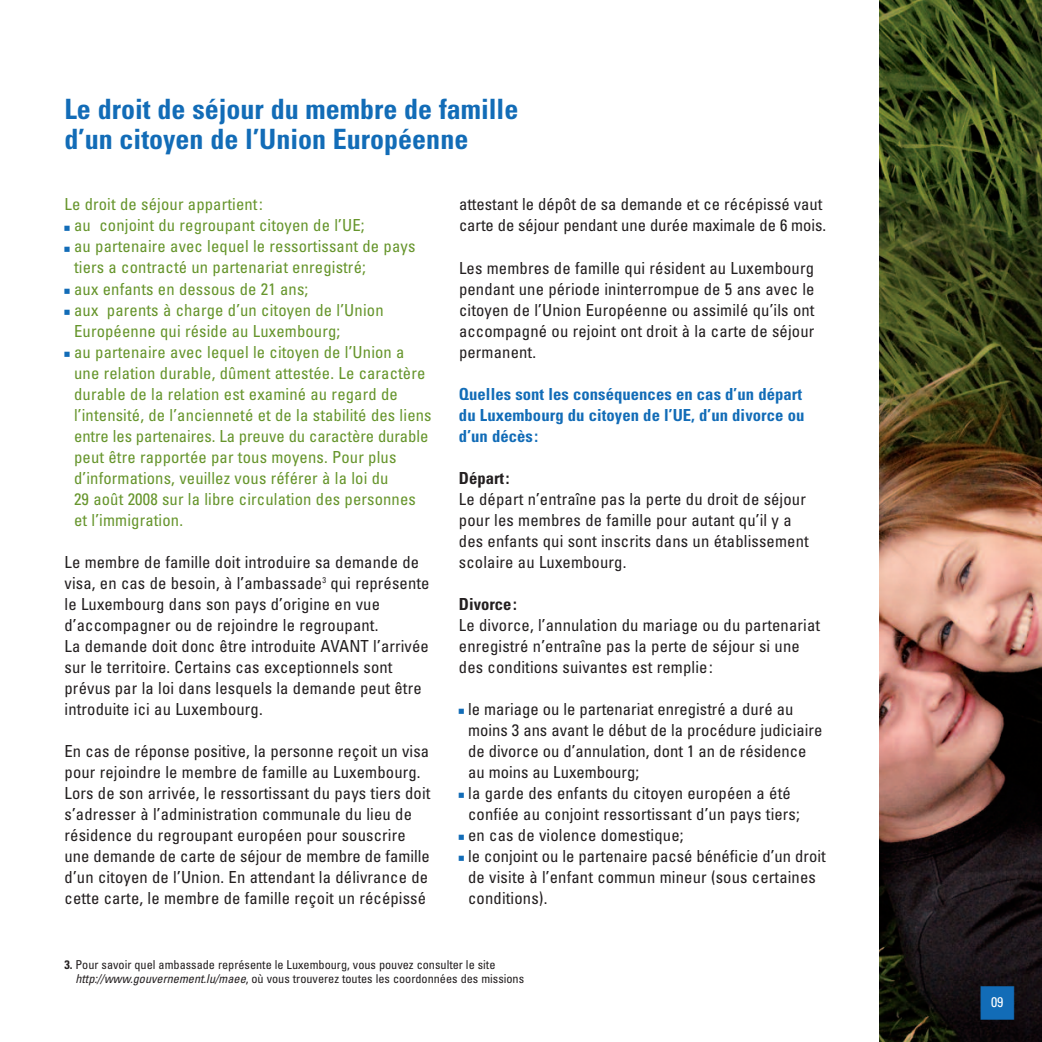
<style>
.page{position:relative;width:1042px;height:1042px;background:#fff}
.page>*{position:absolute;margin:0;border:0;box-sizing:border-box;transform-origin:0 0}
.t1{font:700 condensed 28px/29.8px "Univers";color:#126cb7}
.t2{font:condensed 16.62px/21px "Univers";letter-spacing:.01em;color:#231f20}
.t3{font:condensed 16.62px/21px "Univers";letter-spacing:.01em;color:#66952c}
.t4{font:700 condensed 16.62px/21px "Univers";letter-spacing:.005em;color:#126cb7}
.t5{font:700 condensed 16.62px "Univers";color:#231f20}
.t6{font:condensed 14px "Univers";color:#fff}
.t7{font:condensed 12.25px/14px "Univers";color:#231f20}
.s1{color:#126cb7}
.s2{font-weight:700}
.s3{font-style:italic}
</style>
<div class="page">
<img style="left:879px;top:0;width:163px;height:1042px">
<h1 class="t1" style="left:64px;top:97px;width:455px">Le droit de séjour du membre de famille d’un citoyen de l’Union Européenne</h1>
<p class="t3" style="left:64px;top:195px;width:200px">Le droit de séjour appartient:</p>
<p class="t3" style="left:64px;top:216px;width:302px"><span class="s1">■</span> au conjoint du regroupant citoyen de l’UE;</p>
<p class="t3" style="left:74px;top:237px;width:343px;text-indent:-10px"><span class="s1">■</span> au partenaire avec lequel le ressortissant de pays tiers a contracté un partenariat enregistré;</p>
<p class="t3" style="left:64px;top:279px;width:245px"><span class="s1">■</span> aux enfants en dessous de 21 ans;</p>
<p class="t3" style="left:74px;top:300px;width:311px;text-indent:-10px"><span class="s1">■</span> aux parents à charge d’un citoyen de l’Union<br>Européenne qui réside au Luxembourg;</p>
<p class="t3" style="left:74px;top:342px;width:359px;text-indent:-10px"><span class="s1">■</span> au partenaire avec lequel le citoyen de l’Union a une relation durable, dûment attestée. Le caractère durable de la relation est examiné au regard de l’intensité, de l’ancienneté et de la stabilité des liens entre les partenaires. La preuve du caractère durable peut être rapportée par tous moyens. Pour plus d’informations, veuillez vous référer à la loi du<br>29 août 2008 sur la libre circulation des personnes et l’immigration.</p>
<p class="t2" style="left:64px;top:552px;width:367px">Le membre de famille doit introduire sa demande de visa, en cas de besoin, à l’ambassade<sup>3</sup> qui représente le Luxembourg dans son pays d’origine en vue d’accompagner ou de rejoindre le regroupant.<br>La demande doit donc être introduite AVANT l’arrivée sur le territoire. Certains cas exceptionnels sont prévus par la loi dans lesquels la demande peut être introduite ici au Luxembourg.</p>
<p class="t2" style="left:65px;top:741px;width:367px">En cas de réponse positive, la personne reçoit un visa pour rejoindre le membre de famille au Luxembourg.<br>Lors de son arrivée, le ressortissant du pays tiers doit s’adresser à l’administration communale du lieu de résidence du regroupant européen pour souscrire une demande de carte de séjour de membre de famille d’un citoyen de l’Union. En attendant la délivrance de cette carte, le membre de famille reçoit un récépissé</p>
<p class="t2" style="left:459px;top:195px;width:368px">attestant le dépôt de sa demande et ce récépissé vaut carte de séjour pendant une durée maximale de 6 mois.</p>
<p class="t2" style="left:459px;top:258px;width:357px;text-align:justify">Les membres de famille qui résident au Luxembourg pendant une période ininterrompue de 5 ans avec le citoyen de l’Union Européenne ou assimilé qu’ils ont accompagné ou rejoint ont droit à la carte de séjour permanent.</p>
<p class="t4" style="left:459px;top:384px;width:347px">Quelles sont les conséquences en cas d’un départ du Luxembourg du citoyen de l’UE, d’un divorce ou d’un décès:</p>
<p class="t5" style="left:459px;top:471px;width:52px">Départ:</p>
<p class="t2" style="left:459px;top:489px;width:351px">Le départ n’entraîne pas la perte du droit de séjour pour les membres de famille pour autant qu’il y a des enfants qui sont inscrits dans un établissement scolaire au Luxembourg.</p>
<p class="t5" style="left:459px;top:597px;width:59px">Divorce:</p>
<p class="t2" style="left:459px;top:615px;width:363px">Le divorce, l’annulation du mariage ou du partenariat enregistré n’entraîne pas la perte de séjour si une des conditions suivantes est remplie:</p>
<p class="t2" style="left:468px;top:699px;width:356px;text-indent:-9px"><span class="s1">■</span> le mariage ou le partenariat enregistré a duré au moins 3 ans avant le début de la procédure judiciaire de divorce ou d’annulation, dont 1 an de résidence au moins au Luxembourg;</p>
<p class="t2" style="left:459px;top:783px;width:342px;text-align:center"><span class="s1">■</span> la garde des enfants du citoyen européen a été confiée au conjoint ressortissant d’un pays tiers;</p>
<p class="t2" style="left:459px;top:825px;width:226px"><span class="s1">■</span> en cas de violence domestique;</p>
<p class="t2" style="left:468px;top:846px;width:359px;text-indent:-9px"><span class="s1">■</span> le conjoint ou le partenaire pacsé bénéficie d’un droit de visite à l’enfant commun mineur (sous certaines conditions).</p>
<p class="t7" style="left:75px;top:958px;width:450px;text-indent:-11px"><span class="s2">3.</span> Pour savoir quel ambassade représente le Luxembourg, vous pouvez consulter le site <span class="s3">http://www.gouvernement.lu/maee</span>, où vous trouverez toutes les coordonnées des missions</p>
<p class="t6" style="left:980px;top:997px;width:36px"><span class="s1">■</span>0 9</p>
</div>
